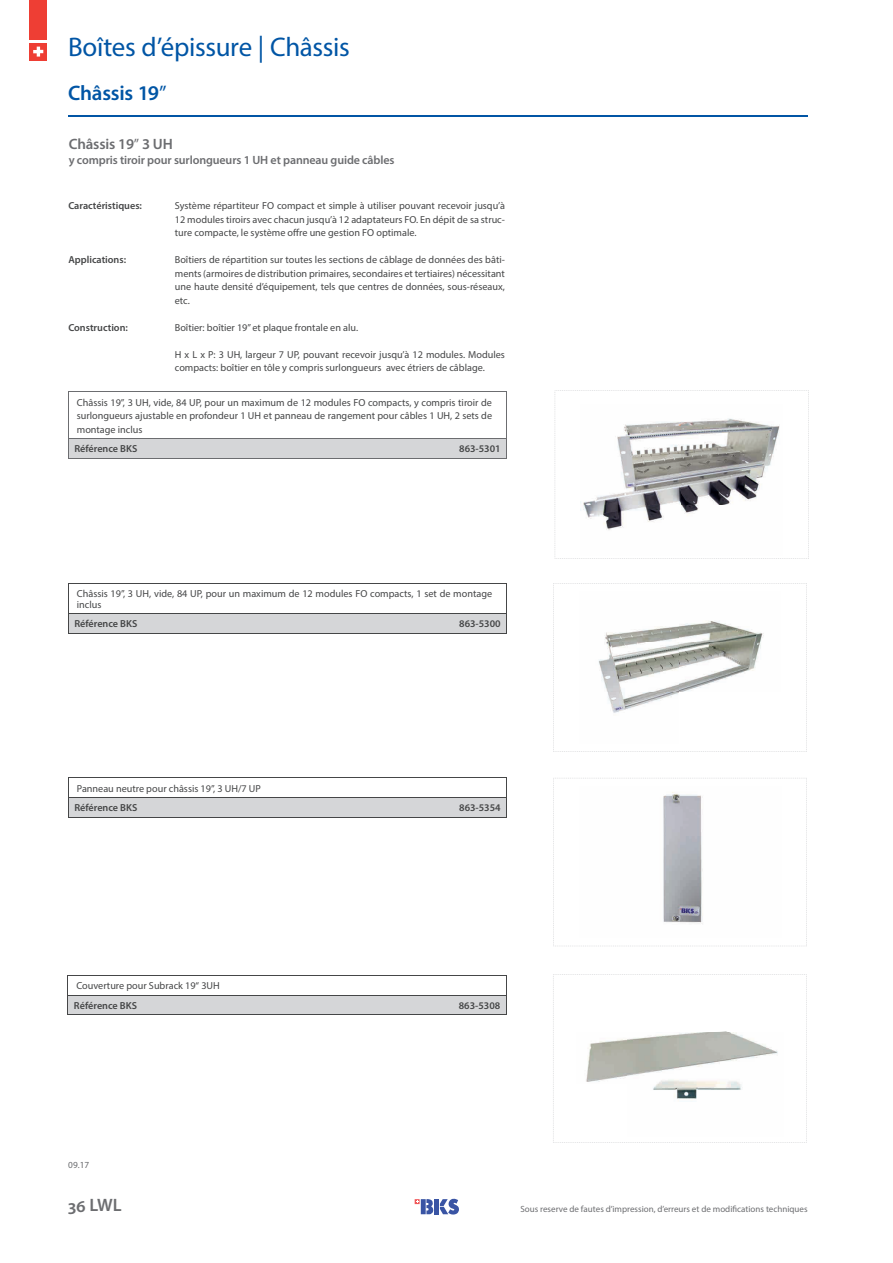
<style>
.page{position:relative;width:893px;height:1263px;background:#fff}
.page>*{position:absolute;margin:0;border:0;box-sizing:border-box;transform-origin:0 0}
.t1{font:27px "Myriad Pro";letter-spacing:-.015em;color:#0155a5}
.t2{font:600 21px "Myriad Pro";letter-spacing:-.01em;color:#0155a5}
.t3{font:600 18px "Myriad Pro";color:#6c6d70}
.t4{font:600 15px "Myriad Pro";letter-spacing:-.01em;color:#6c6d70}
.t5{font:600 12px "Myriad Pro";letter-spacing:-.01em;color:#6c6d70}
.t6{font:10.2px/13.5px "Myriad Pro";color:#454647;text-align:justify}
.t7{font:600 10.2px "Myriad Pro";color:#454647}
.t8{font:9.3px "Myriad Pro";color:#6c6d70}
.t9{font:9px "Myriad Pro";color:#6c6d70}
.s1{font-weight:400}
</style>
<div class="page">
<div style="left:434px;top:1199px;width:5px;height:15px;background:#3954a4"></div>
<svg style="left:440px;top:1199px;width:19px;height:16px"></svg>
<svg style="left:415px;top:1199px;width:18px;height:15px"></svg>
<div style="left:30px;top:0;width:17px;height:40px;background:#ee3e34"></div>
<div style="left:30px;top:43px;width:17px;height:17px;background:#ee3e34"></div>
<svg style="left:33px;top:47px;width:10px;height:10px"></svg>
<hr style="left:68px;top:115px;width:740px;height:2px;background:#0155a5">
<svg style="left:553px;top:778px;width:254px;height:169px"></svg>
<svg style="left:553px;top:583px;width:254px;height:169px"></svg>
<svg style="left:555px;top:390px;width:254px;height:169px"></svg>
<hr style="left:68px;top:392px;width:198px;height:1px;background:#6c6d70">
<hr style="left:68px;top:392px;width:1px;height:46px;background:#6c6d70">
<hr style="left:266px;top:392px;width:241px;height:1px;background:#6c6d70">
<hr style="left:506px;top:392px;width:1px;height:46px;background:#6c6d70">
<hr style="left:68px;top:438px;width:198px;height:1px;background:#6c6d70">
<hr style="left:266px;top:438px;width:241px;height:1px;background:#6c6d70">
<div style="left:68px;top:439px;width:439px;height:19px;background:#d5d6d8"></div>
<hr style="left:68px;top:458px;width:439px;height:1px;background:#6c6d70">
<hr style="left:68px;top:583px;width:198px;height:1px;background:#454647">
<hr style="left:266px;top:583px;width:241px;height:1px;background:#454647">
<svg style="left:68px;top:584px;width:439px;height:49px"></svg>
<hr style="left:68px;top:633px;width:439px;height:1px;background:#454647">
<svg style="left:68px;top:778px;width:439px;height:39px"></svg>
<hr style="left:68px;top:817px;width:439px;height:1px;background:#454647">
<svg style="left:553px;top:974px;width:254px;height:169px"></svg>
<hr style="left:68px;top:975px;width:198px;height:1px;background:#454647">
<hr style="left:266px;top:975px;width:240px;height:1px;background:#454647">
<svg style="left:68px;top:976px;width:439px;height:39px"></svg>
<hr style="left:68px;top:1015px;width:438px;height:1px;background:#454647">
<h1 class="t1" style="left:68px;top:36px;width:283px">Boîtes d’épissure | Châssis</h1>
<h2 class="t2" style="left:68px;top:85px;width:100px">Châssis 19<span class="s1">”</span></h2>
<h3 class="t4" style="left:69px;top:139px;width:106px">Châssis 19<span class="s1">”</span> 3 UH</h3>
<p class="t5" style="left:69px;top:156px;width:327px">y compris tiroir pour surlongueurs 1 UH et panneau guide câbles</p>
<p class="t7" style="left:68px;top:202px;width:75px">Caractéristiques:</p>
<p class="t6" style="left:175px;top:200px;width:332px">Système répartiteur FO compact et simple à utiliser pouvant recevoir jusqu’à 12 modules tiroirs avec chacun jusqu’à 12 adaptateurs FO. En dépit de sa struc&shy;ture compacte, le système offre une gestion FO optimale.</p>
<p class="t7" style="left:68px;top:256px;width:59px">Applications:</p>
<p class="t6" style="left:175px;top:254px;width:332px">Boîtiers de répartition sur toutes les sections de câblage de données des bâti&shy;ments (armoires de distribution primaires, secondaires et tertiaires) nécessitant une haute densité d’équipement, tels que centres de données, sous-réseaux, etc.</p>
<p class="t7" style="left:68px;top:323px;width:61px">Construction:</p>
<p class="t6" style="left:175px;top:321px;width:185px">Boîtier: boîtier 19” et plaque frontale en alu.</p>
<p class="t6" style="left:175px;top:348px;width:332px">H x L x P: 3 UH, largeur 7 UP, pouvant recevoir jusqu’à 12 modules. Modules compacts: boîtier en tôle y compris surlongueurs avec étriers de câblage.</p>
<p class="t6" style="left:77px;top:396px;width:417px">Châssis 19”, 3 UH, vide, 84 UP, pour un maximum de 12 modules FO compacts, y compris tiroir de surlongueurs ajustable en profondeur 1 UH et panneau de rangement pour câbles 1 UH, 2 sets de montage inclus</p>
<p class="t7" style="left:74px;top:445px;width:65px">Référence BKS</p>
<p class="t7" style="left:459px;top:445px;width:43px">863-5301</p>
<p class="t6" style="left:77px;top:589px;width:417px;line-height:10.5px">Châssis 19”, 3 UH, vide, 84 UP, pour un maximum de 12 modules FO compacts, 1 set de montage inclus</p>
<p class="t7" style="left:74px;top:620px;width:65px">Référence BKS</p>
<p class="t7" style="left:459px;top:620px;width:43px">863-5300</p>
<p class="t6" style="left:77px;top:782px;width:186px">Panneau neutre pour châssis 19”, 3 UH/7 UP</p>
<p class="t7" style="left:74px;top:804px;width:65px">Référence BKS</p>
<p class="t7" style="left:459px;top:804px;width:43px">863-5354</p>
<p class="t6" style="left:76px;top:980px;width:145px">Couverture pour Subrack 19“ 3UH</p>
<p class="t7" style="left:74px;top:1002px;width:65px">Référence BKS</p>
<p class="t7" style="left:459px;top:1002px;width:43px">863-5308</p>
<p class="t8" style="left:68px;top:1161px;width:22px">09.17</p>
<h3 class="t3" style="left:68px;top:1198px;width:55px">36 LWL</h3>
<p class="t9" style="left:520px;top:1206px;width:289px">Sous reserve de fautes d’impression, d’erreurs et de modifications techniques</p>
</div>
